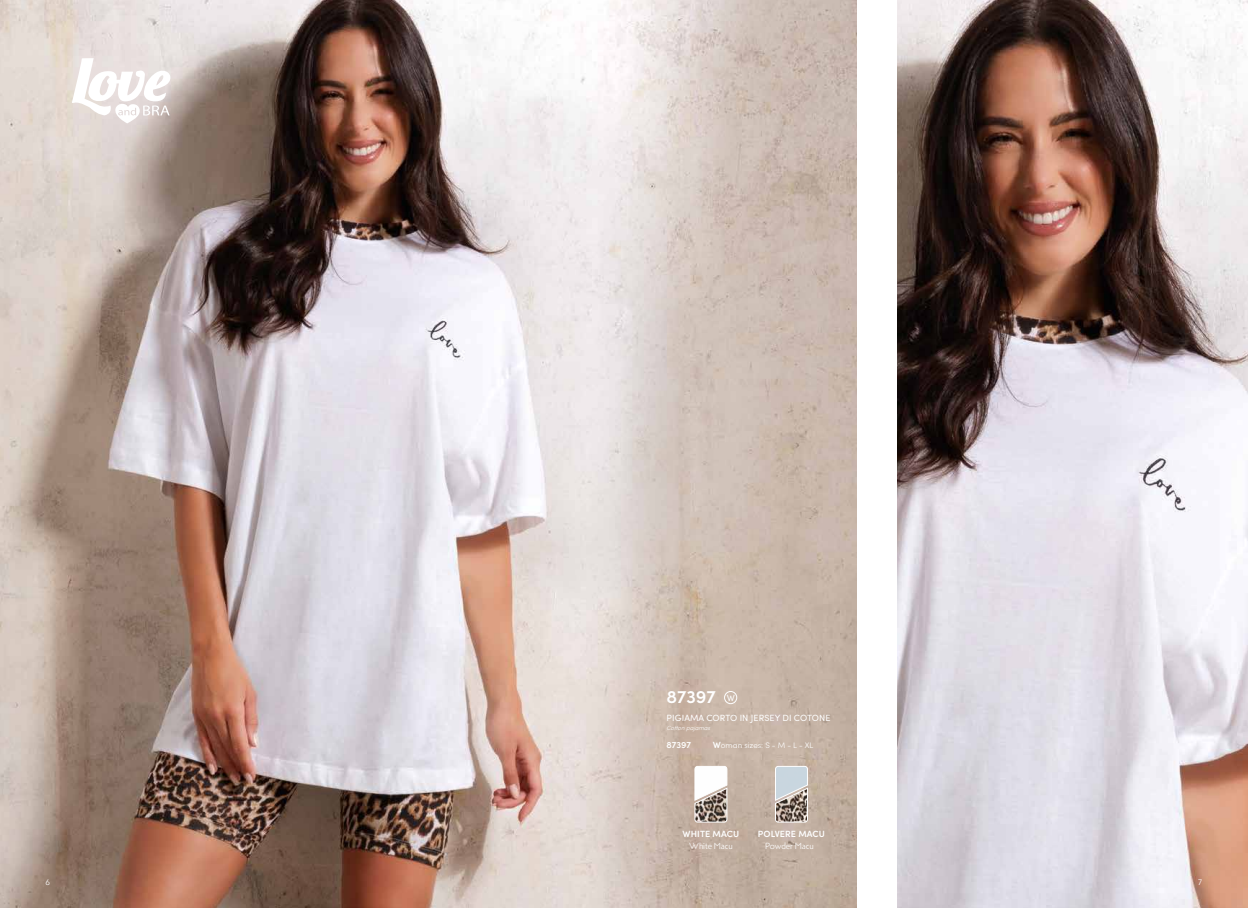
<style>
.page{position:relative;width:1248px;height:908px;background:#fff}
.page>*{position:absolute;margin:0;border:0;box-sizing:border-box;transform-origin:0 0}
.t1{font:600 18px "Sofia Pro";color:#fff}
.t2{font:9px "Sofia Pro";letter-spacing:.01em;color:#fff}
.t3{font:600 9px "Sofia Pro";letter-spacing:.01em;color:#fff}
.t4{font:300 9px "Mendl Sans Dusk";color:#fff}
.t5{font:300 8px "Sofia Pro";color:#fff}
.t6{font:8px "Avenir Next";color:#fff}
.t7{font:italic 300 6px "Sofia Pro";color:#fff}
.s1{font-weight:600;font-size:9px}
</style>
<div class="page">
<img style="left:0;top:0;width:856px;height:907px">
<img style="left:897px;top:0;width:350px;height:907px">
<div style="left:724px;top:691px;width:12px;height:12px;border:1px solid #fff;border-radius:50%"></div>
<svg style="left:775px;top:765px;width:32px;height:57px;background:#b1b0af"></svg>
<svg style="left:694px;top:765px;width:33px;height:57px"></svg>
<svg style="left:72px;top:58px;width:101px;height:65px"></svg>
<h1 class="t1" style="left:666px;top:682px;width:51px">87397</h1>
<p class="t2" style="left:666px;top:710px;width:165px">PIGIAMA CORTO IN JERSEY DI COTONE</p>
<p class="t7" style="left:666px;top:723px;width:47px">Cottonpajamas</p>
<p class="t3" style="left:666px;top:737px;width:26px">87397</p>
<p class="t5" style="left:712px;top:738px;width:102px"><span class="s1">W</span>oman sizes: S - M - L - XL</p>
<p class="t2" style="left:726px;top:691px;width:10px">W</p>
<p class="t3" style="left:682px;top:827px;width:58px">WHITE MACU</p>
<p class="t4" style="left:689px;top:839px;width:45px">White Macu</p>
<p class="t3" style="left:757px;top:827px;width:69px">POLVERE MACU</p>
<p class="t4" style="left:765px;top:839px;width:50px">Powder Macu</p>
<p class="t6" style="left:45px;top:874px;width:6px">6</p>
<p class="t6" style="left:1197px;top:874px;width:6px">7</p>
</div>
